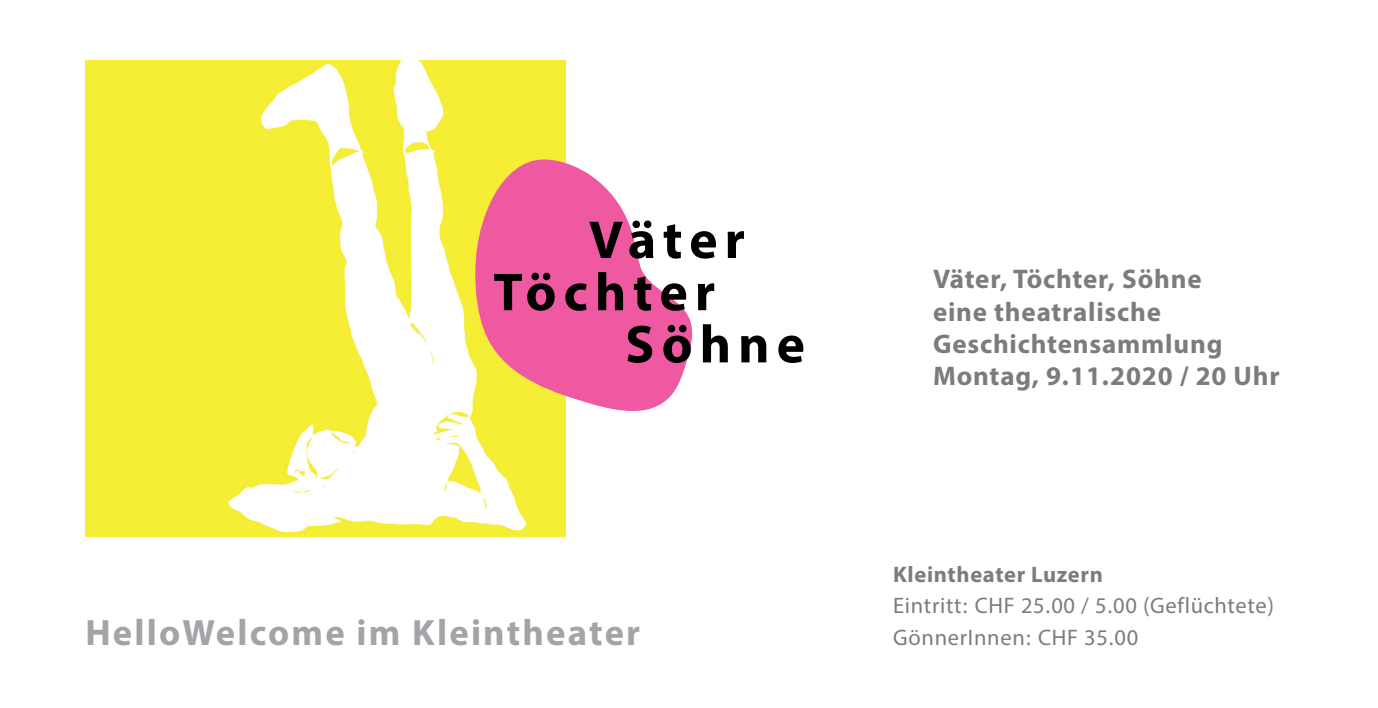
<style>
.page{position:relative;width:1378px;height:708px;background:#fff}
.page>*{position:absolute;margin:0;border:0;box-sizing:border-box;transform-origin:0 0}
.t1{font:700 53.77px "Myriad Hebrew";letter-spacing:.13em;color:#000}
.t2{font:700 36.68px "Myriad Hebrew";letter-spacing:.06em;color:#a3a4a8}
.t3{font:700 27px/32.4px "Myriad Hebrew";letter-spacing:.03em;color:#7a7c7f}
.t4{font:22.5px/31.5px "Myriad Hebrew";letter-spacing:.03em;color:#7a7c7f}
.t5{font:700 22.5px "Myriad Hebrew";letter-spacing:.03em;color:#7a7c7f}
</style>
<div class="page">
<img style="left:85px;top:60px;width:480px;height:477px">
<svg style="left:473px;top:159px;width:220px;height:259px;fill:#ef59a1"></svg>
<h1 class="t1" style="left:589px;top:210px;width:158px">Väter</h1>
<h1 class="t1" style="left:493px;top:262px;width:223px">Töchter</h1>
<h1 class="t1" style="left:625px;top:314px;width:181px">Söhne</h1>
<h2 class="t2" style="left:85px;top:612px;width:556px">HelloWelcome im Kleintheater</h2>
<p class="t3" style="left:933px;top:264px;width:348px">Väter, Töchter, Söhne<br>eine theatralische<br>Geschichtensammlung<br>Montag, 9.11.2020 / 20 Uhr</p>
<p class="t5" style="left:893px;top:561px;width:211px">Kleintheater Luzern</p>
<p class="t4" style="left:893px;top:591px;width:382px">Eintritt: CHF 25.00 / 5.00 (Geflüchtete)<br>GönnerInnen: CHF 35.00</p>
</div>
